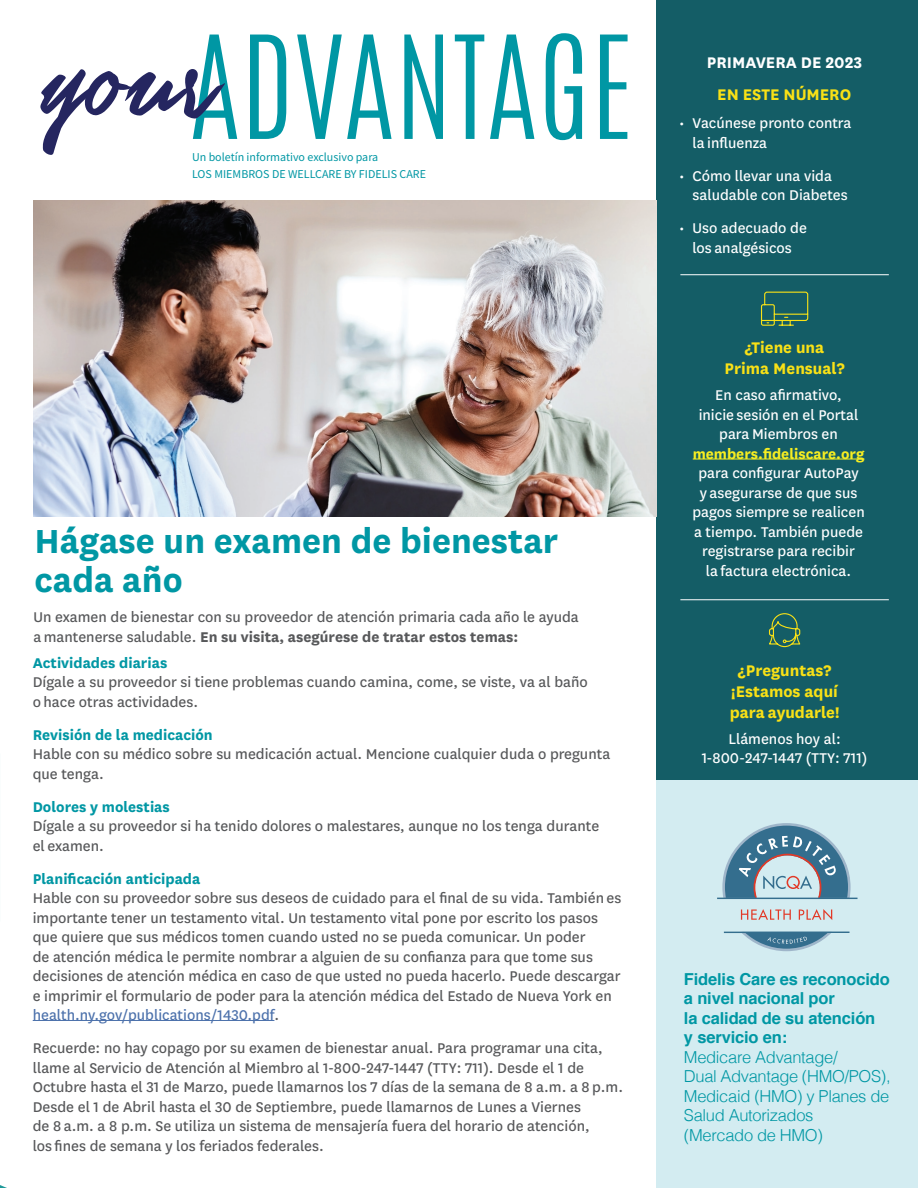
<style>
.page{position:relative;width:918px;height:1188px;background:#fff}
.page>*{position:absolute;margin:0;border:0;box-sizing:border-box;transform-origin:0 0}
.t1{font:136.65px "Guld Script PERSONALUSEONLY";color:#252660}
.t2{font:300 121.5px "Antonio";color:#0097a4}
.t3{font:700 39px/39px "Centene Sans";color:#0097a4}
.t4{font:700 18px/21px "Centene Sans";color:#f9e116;text-align:center}
.t5{font:700 18px "Centene Sans";color:#fff}
.t6{font:16.5px/19.5px "Centene Sans";color:#57585a}
.t7{font:16.5px/19.5px "Centene Sans";color:#fff;text-align:center}
.t8{font:300 16.5px/19.5px "Helvetica";letter-spacing:-.02em;color:#0097a4}
.t9{font:700 16.5px "Centene Sans";color:#0097a4}
.t10{font:700 16.5px/19.5px "Helvetica";letter-spacing:-.01em;color:#0097a4}
.t11{font:700 16.5px "Centene Sans";color:#f7ee21}
.t12{font:12px/17.2px "Source Sans Variable";color:#0097a4}
.s1{font-weight:700}
.s2{color:#4d72ac}
</style>
<div class="page">
<div style="left:657px;top:0;width:261px;height:1188px;background:#145d66"></div>
<hr style="left:680px;top:599px;width:209px;height:1px;background:#fff">
<svg style="left:769px;top:613px;width:32px;height:35px"></svg>
<hr style="left:680px;top:274px;width:209px;height:1px;background:#fff">
<hr style="left:693px;top:459px;width:171px;height:1px;background:#f7ee21">
<svg style="left:761px;top:291px;width:48px;height:35px"></svg>
<div style="left:657px;top:781px;width:261px;height:407px;background:#d3ecf1"></div>
<svg style="left:741px;top:909px;width:50px;height:11px"></svg>
<svg style="left:799px;top:909px;width:33px;height:11px"></svg>
<hr style="left:724px;top:932px;width:126px;height:1px;background:#346e8e">
<hr style="left:717px;top:898px;width:141px;height:1px;background:#346e8e">
<svg style="left:722px;top:823px;width:129px;height:75px"></svg>
<svg style="left:741px;top:933px;width:90px;height:18px"></svg>
<hr style="left:33px;top:1020px;width:241px;height:1px;background:#4d72ac">
<img style="left:34px;top:201px;width:623px;height:315px">
<h2 class="t2" style="left:190px;top:0;width:444px">ADVANTAGE</h2>
<p class="t12" style="left:192px;top:148px;width:235px">Un boletín informativo exclusivo para<br>LOS MIEMBROS DE WELLCARE BY FIDELIS CARE</p>
<h1 class="t1" style="left:44px;top:3px;width:172px">your</h1>
<h3 class="t3" style="left:35px;top:519px;width:525px">Hágase un examen de bienestar cada año</h3>
<p class="t6" style="left:33px;top:607px;width:547px">Un examen de bienestar con su proveedor de atención primaria cada año le ayuda a mantenerse saludable. <span class="s1">En su visita, asegúrese de tratar estos temas:</span></p>
<p class="t9" style="left:33px;top:651px;width:136px">Actividades diarias</p>
<p class="t6" style="left:33px;top:671px;width:557px">Dígale a su proveedor si tiene problemas cuando camina, come, se viste, va al baño o hace otras actividades.</p>
<p class="t9" style="left:33px;top:723px;width:181px">Revisión de la medicación</p>
<p class="t6" style="left:33px;top:743px;width:579px">Hable con su médico sobre su medicación actual. Mencione cualquier duda o pregunta que tenga.</p>
<p class="t9" style="left:33px;top:795px;width:139px">Dolores y molestias</p>
<p class="t6" style="left:33px;top:815px;width:568px">Dígale a su proveedor si ha tenido dolores o malestares, aunque no los tenga durante el examen.</p>
<p class="t9" style="left:33px;top:867px;width:169px">Planificación anticipada</p>
<p class="t6" style="left:33px;top:887px;width:590px">Hable con su proveedor sobre sus deseos de cuidado para el final de su vida. También es importante tener un testamento vital. Un testamento vital pone por escrito los pasos que quiere que sus médicos tomen cuando usted no se pueda comunicar. Un poder<br>de atención médica le permite nombrar a alguien de su confianza para que tome sus decisiones de atención médica en caso de que usted no pueda hacerlo. Puede descargar e imprimir el formulario de poder para la atención médica del Estado de Nueva York en <span class="s2">health.ny.gov/publications/1430.pdf</span>.</p>
<p class="t6" style="left:33px;top:1037px;width:592px">Recuerde: no hay copago por su examen de bienestar anual. Para programar una cita, llame al Servicio de Atención al Miembro al 1-800-247-1447 (TTY: 711). Desde el 1 de Octubre hasta el 31 de Marzo, puede llamarnos los 7 días de la semana de 8 a.m. a 8 p.m.<br>Desde el 1 de Abril hasta el 30 de Septiembre, puede llamarnos de Lunes a Viernes<br>de 8 a.m. a 8 p.m. Se utiliza un sistema de mensajería fuera del horario de atención,<br>los fines de semana y los feriados federales.</p>
<p class="t5" style="left:707px;top:50px;width:157px">PRIMAVERA DE 2023</p>
<p class="t4" style="left:717px;top:83px;width:136px">EN ESTE NÚMERO</p>
<p class="t7" style="left:693px;top:112px;width:161px;text-align:left;text-indent:-13px">• Vacúnese pronto contra la influenza</p>
<p class="t7" style="left:693px;top:165px;width:157px;text-align:left;text-indent:-13px">• Cómo llevar una vida saludable con Diabetes</p>
<p class="t7" style="left:679px;top:217px;width:129px">• Uso adecuado de los analgésicos</p>
<p class="t4" style="left:725px;top:336px;width:122px">¿Tiene una<br>Prima Mensual?</p>
<p class="t7" style="left:699px;top:384px;width:161px">En caso afirmativo, inicie sesión en el Portal para Miembros en</p>
<p class="t11" style="left:693px;top:442px;width:173px">members.fideliscare.org</p>
<p class="t7" style="left:692px;top:462px;width:174px">para configurar AutoPay<br>y asegurarse de que sus pagos siempre se realicen a tiempo. También puede registrarse para recibir<br>la factura electrónica.</p>
<p class="t4" style="left:730px;top:658px;width:111px">¿Preguntas? ¡Estamos aquí para ayudarle!</p>
<p class="t7" style="left:702px;top:728px;width:167px">Llámenos hoy al:<br>1-800-247-1447 (TTY: 711)</p>
<p class="t10" style="left:684px;top:970px;width:207px">Fidelis Care es reconocido a nivel nacional por<br>la calidad de su atención<br>y servicio en:</p>
<p class="t8" style="left:684px;top:1046px;width:208px">Medicare Advantage/<br>Dual Advantage (HMO/POS),<br>Medicaid (HMO) y Planes de<br>Salud Autorizados<br>(Mercado de HMO)</p>
</div>
